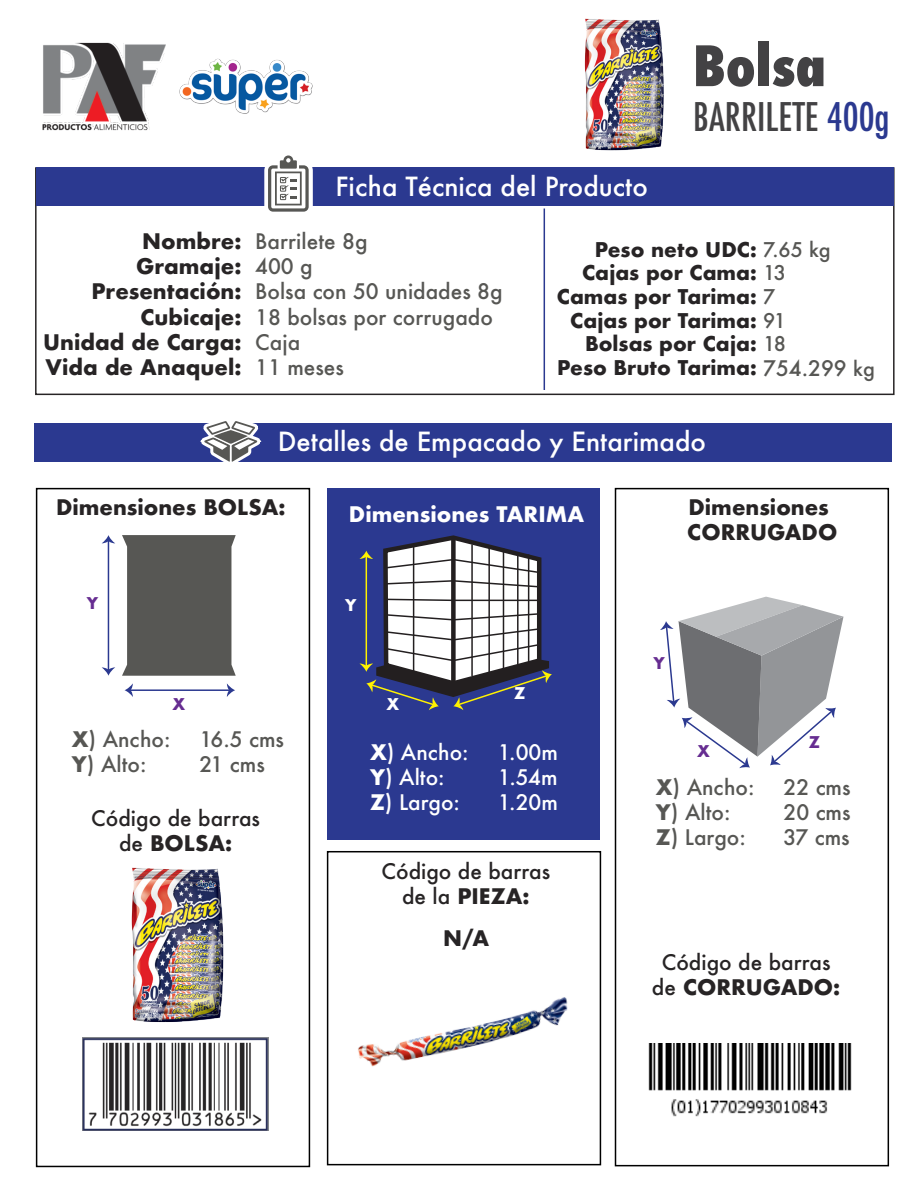
<style>
.page{position:relative;width:918px;height:1188px;background:#fff}
.page>*{position:absolute;margin:0;border:0;box-sizing:border-box;transform-origin:0 0}
.t1{font:800 condensed 54.15px "Futura";color:#434244}
.t2{font:500 condensed 38.4px "Futura";color:#434244}
.t3{font:500 25.65px "Futura";color:#fff}
.t4{font:500 20.85px/25px "Futura";color:#575754}
.t5{font:700 20.85px/25px "Futura";color:#272425;text-align:right}
.t6{font:500 20.85px/25px "Futura";color:#272425;text-align:center}
.t7{font:500 20.85px "Futura";color:#fff}
.t8{font:700 20.85px "Futura";color:#fff}
.t9{font:700 19.8px "Futura";color:#272425}
.t10{font:700 15.75px "Futura";color:#662d91}
.t11{font:700 15.75px "Futura";color:#fff}
.s1{color:#2b3990}
.s2{font-weight:500;color:#575754}
.s3{font-weight:500;font-size:20.85px;color:#575754}
.s4{font-weight:700}
</style>
<div class="page">
<div style="left:36px;top:167px;width:858px;height:39px;background:#2b3990"></div>
<div style="left:264px;top:160px;width:49px;height:57px;background:#fff;border-radius:10px"></div>
<svg style="left:268px;top:155px;width:41px;height:57px"></svg>
<img style="left:42px;top:42px;width:124px;height:89px">
<div style="left:34px;top:424px;width:858px;height:38px;background:#2b3990"></div>
<svg style="left:196px;top:421px;width:73px;height:41px"></svg>
<svg style="left:660px;top:597px;width:184px;height:171px"></svg>
<div style="left:36px;top:488px;width:274px;height:679px;border:2px solid #000"></div>
<div style="left:327px;top:851px;width:274px;height:314px;border:2px solid #000"></div>
<div style="left:615px;top:488px;width:274px;height:678px;border:2px solid #000"></div>
<hr style="left:544px;top:208px;width:1px;height:182px;background:#2b3990">
<div style="left:327px;top:489px;width:272px;height:351px;background:#2b3990"></div>
<svg style="left:359px;top:535px;width:193px;height:175px"></svg>
<img style="left:584px;top:18px;width:80px;height:133px">
<hr style="left:108px;top:540px;width:1px;height:130px;background:#2b3990">
<svg style="left:102px;top:535px;width:13px;height:8px"></svg>
<svg style="left:102px;top:667px;width:13px;height:9px"></svg>
<hr style="left:130px;top:689px;width:100px;height:2px;background:#2b3990">
<svg style="left:227px;top:683px;width:8px;height:14px"></svg>
<svg style="left:125px;top:683px;width:8px;height:14px"></svg>
<svg style="left:122px;top:535px;width:114px;height:141px;background:#646462"></svg>
<img style="left:131px;top:867px;width:93px;height:155px">
<img style="left:179px;top:58px;width:134px;height:56px">
<img style="left:358px;top:997px;width:210px;height:70px">
<img style="left:648px;top:1044px;width:204px;height:73px">
<img style="left:83px;top:1037px;width:186px;height:93px">
<p class="t3" style="left:335px;top:169px;width:314px">Ficha Técnica del Producto</p>
<h1 class="t1" style="left:693px;top:29px;width:134px">Bolsa</h1>
<h2 class="t2" style="left:693px;top:92px;width:198px">BARRILETE <span class="s1">400g</span></h2>
<p class="t5" style="left:43px;top:229px;width:200px">Nombre:<br>Gramaje:<br>Presentación:<br>Cubicaje:<br>Unidad de Carga:<br>Vida de Anaquel:</p>
<p class="t4" style="left:255px;top:229px;width:249px">Barrilete 8g<br>400 g<br>Bolsa con 50 unidades 8g<br>18 bolsas por corrugado<br>Caja<br>11 meses</p>
<p class="t9" style="left:595px;top:235px;width:238px">Peso neto UDC: <span class="s2">7.65 kg</span></p>
<p class="t9" style="left:582px;top:258px;width:206px">Cajas por Cama: <span class="s2">13</span></p>
<p class="t9" style="left:557px;top:282px;width:220px">Camas por Tarima: <span class="s2">7</span></p>
<p class="t9" style="left:570px;top:306px;width:217px">Cajas por Tarima: <span class="s2">91</span></p>
<p class="t9" style="left:585px;top:330px;width:202px">Bolsas por Caja: <span class="s2">18</span></p>
<p class="t9" style="left:557px;top:353px;width:319px">Peso Bruto Tarima: <span class="s3">754.299</span> <span class="s2">kg</span></p>
<p class="t3" style="left:278px;top:424px;width:430px">Detalles de Empacado y Entarimado</p>
<p class="t5" style="left:56px;top:495px;width:231px">Dimensiones BOLSA:</p>
<p class="t8" style="left:349px;top:499px;width:237px">Dimensiones TARIMA</p>
<p class="t5" style="left:687px;top:495px;width:152px;text-align:left">Dimensiones<br>CORRUGADO</p>
<p class="t10" style="left:87px;top:591px;width:13px">Y</p>
<p class="t11" style="left:345px;top:593px;width:13px">Y</p>
<p class="t10" style="left:654px;top:652px;width:13px">Y</p>
<p class="t10" style="left:173px;top:693px;width:14px">X</p>
<p class="t11" style="left:387px;top:693px;width:14px">X</p>
<p class="t11" style="left:514px;top:681px;width:13px">Z</p>
<p class="t4" style="left:72px;top:726px;width:100px"><span class="s4">X</span>) Ancho:</p>
<p class="t4" style="left:199px;top:726px;width:86px">16.5 cms</p>
<p class="t10" style="left:809px;top:731px;width:13px">Z</p>
<p class="t4" style="left:72px;top:751px;width:76px"><span class="s4">Y</span>) Alto:</p>
<p class="t4" style="left:200px;top:751px;width:67px">21 cms</p>
<p class="t7" style="left:370px;top:738px;width:100px"><span class="s4">X</span>) Ancho:</p>
<p class="t7" style="left:498px;top:738px;width:62px">1.00m</p>
<p class="t7" style="left:370px;top:763px;width:76px"><span class="s4">Y</span>) Alto:</p>
<p class="t7" style="left:498px;top:763px;width:61px">1.54m</p>
<p class="t7" style="left:370px;top:788px;width:92px"><span class="s4">Z</span>) Largo:</p>
<p class="t7" style="left:498px;top:788px;width:62px">1.20m</p>
<p class="t10" style="left:697px;top:739px;width:14px">X</p>
<p class="t4" style="left:656px;top:775px;width:100px"><span class="s4">X</span>) Ancho:</p>
<p class="t4" style="left:783px;top:775px;width:69px">22 cms</p>
<p class="t4" style="left:656px;top:800px;width:76px"><span class="s4">Y</span>) Alto:</p>
<p class="t4" style="left:784px;top:800px;width:69px">20 cms</p>
<p class="t4" style="left:656px;top:825px;width:92px"><span class="s4">Z</span>) Largo:</p>
<p class="t4" style="left:784px;top:825px;width:68px">37 cms</p>
<p class="t6" style="left:91px;top:806px;width:170px">Código de barras de <span class="s4">BOLSA:</span></p>
<p class="t6" style="left:382px;top:858px;width:170px">Código de barras de la <span class="s4">PIEZA:</span></p>
<p class="t5" style="left:443px;top:925px;width:48px">N/A</p>
<p class="t6" style="left:652px;top:949px;width:190px">Código de barras de <span class="s4">CORRUGADO:</span></p>
</div>
